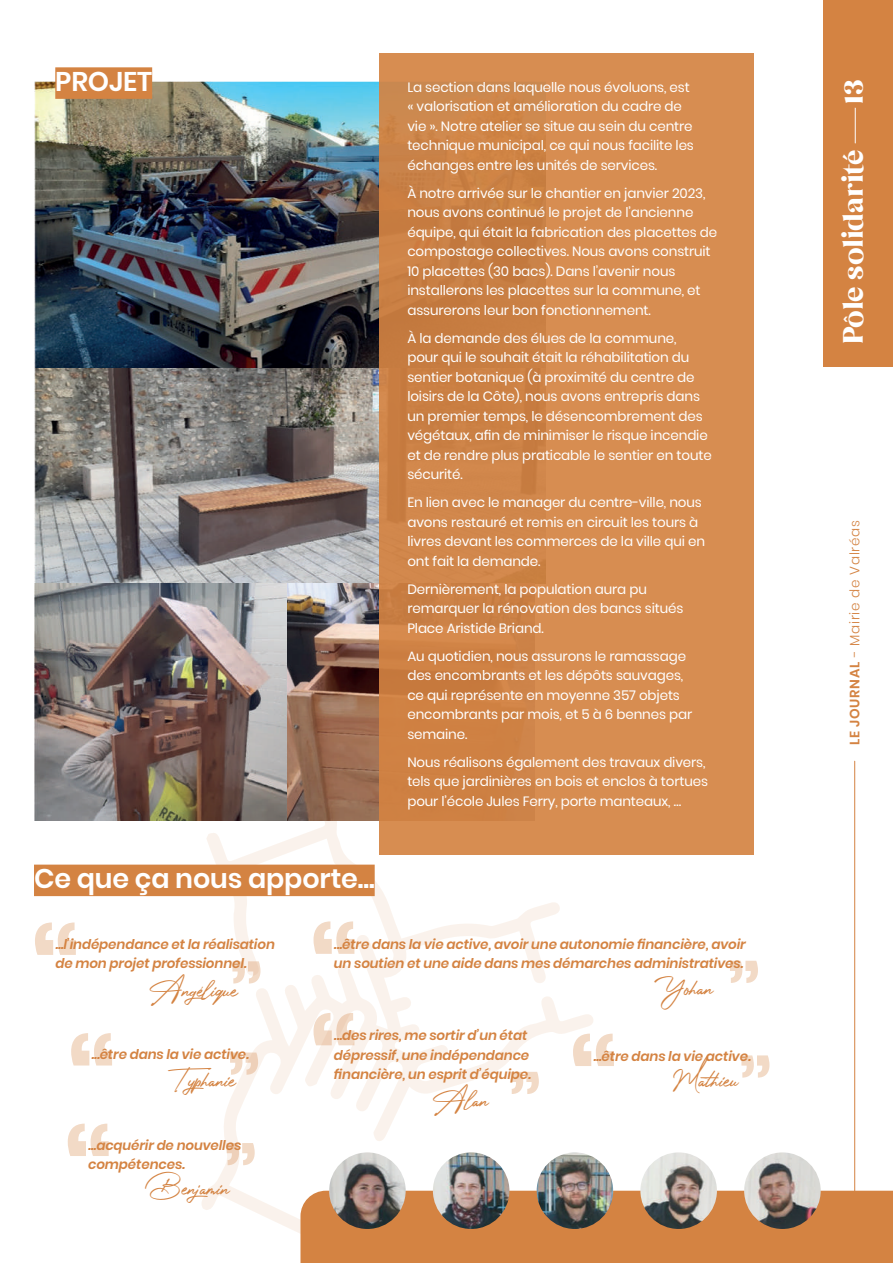
<style>
.page{position:relative;width:893px;height:1263px;background:#fff}
.page>*{position:absolute;margin:0;border:0;box-sizing:border-box;transform-origin:0 0}
.t1{font:700 120px "Poppins";color:#d48342}
.t2{font:700 82.2px "Poppins";color:#d48342}
.t3{font:29.25px "The Brandeand Lotaline";letter-spacing:-.01em;color:#fff}
.t4{font:27px "Photograph Signature";color:#d48342}
.t5{font:600 27px "Poppins";letter-spacing:-.005em;color:#fff}
.t6{font:27px "The Brandeand Lotaline";color:#fff}
.t7{font:13.5px/19.5px "Poppins";letter-spacing:-.01em;color:#fff}
.t8{font:italic 600 13.5px/19.5px "Poppins";letter-spacing:-.01em;color:#d48342}
.t9{font:300 13.5px "Poppins";letter-spacing:.05em;color:#d48342}
.s1{font-weight:600}
</style>
<div class="page">
<div style="left:823px;top:0;width:70px;height:367px;background:#d48342"></div>
<hr style="left:854px;top:761px;width:1px;height:502px;background:#d48342">
<hr style="left:855px;top:108px;width:1px;height:35px;background:#fff">
<svg style="left:201px;top:820px;width:392px;height:413px"></svg>
<img style="left:34px;top:81px;width:346px;height:502px">
<img style="left:34px;top:583px;width:346px;height:237px">
<div style="left:380px;top:53px;width:374px;height:802px;background:linear-gradient(to right,#cb8044,#da9054)"></div>
<div style="left:55px;top:67px;width:97px;height:32px;background:#d48342"></div>
<div style="left:34px;top:865px;width:341px;height:31px;background:#d48342"></div>
<div style="left:300px;top:1191px;width:593px;height:72px;background:#d48342"></div>
<img style="left:744px;top:1152px;width:77px;height:77px;border-radius:38px">
<img style="left:640px;top:1152px;width:77px;height:77px;border-radius:38px">
<img style="left:537px;top:1152px;width:76px;height:77px;border-radius:38px">
<img style="left:433px;top:1152px;width:76px;height:77px;border-radius:38px">
<img style="left:329px;top:1152px;width:77px;height:77px;border-radius:38px">
<h3 class="t5" style="left:55px;top:65px;width:98px">PROJET</h3>
<h3 class="t5" style="left:34px;top:863px;width:342px">Ce que ça nous apporte...</h3>
<p class="t7" style="left:407px;top:78px;width:288px">La section dans laquelle nous évoluons, est « valorisation et amélioration du cadre de vie ». Notre atelier se situe au sein du centre technique municipal, ce qui nous facilite les échanges entre les unités de services.</p>
<p class="t7" style="left:407px;top:184px;width:311px">À notre arrivée sur le chantier en janvier 2023, nous avons continué le projet de l’ancienne équipe, qui était la fabrication des placettes de compostage collectives. Nous avons construit 10 placettes (30 bacs). Dans l’avenir nous installerons les placettes sur la commune, et assurerons leur bon fonctionnement.</p>
<p class="t7" style="left:407px;top:328px;width:306px">À la demande des élues de la commune,<br>pour qui le souhait était la réhabilitation du sentier botanique (à proximité du centre de loisirs de la Côte), nous avons entrepris dans un premier temps, le désencombrement des végétaux, afin de minimiser le risque incendie et de rendre plus praticable le sentier en toute sécurité.</p>
<p class="t7" style="left:407px;top:493px;width:299px">En lien avec le manager du centre-ville, nous avons restauré et remis en circuit les tours à livres devant les commerces de la ville qui en ont fait la demande.</p>
<p class="t7" style="left:407px;top:579px;width:278px">Dernièrement, la population aura pu remarquer la rénovation des bancs situés<br>Place Aristide Briand.</p>
<p class="t7" style="left:407px;top:646px;width:286px">Au quotidien, nous assurons le ramassage des encombrants et les dépôts sauvages, ce qui représente en moyenne 357 objets encombrants par mois, et 5 à 6 bennes par semaine.</p>
<p class="t7" style="left:407px;top:752px;width:302px">Nous réalisons également des travaux divers, tels que jardinières en bois et enclos à tortues pour l’école Jules Ferry, porte manteaux, …</p>
<h1 class="t1" style="left:30px;top:912px;width:53px">“</h1>
<h1 class="t1" style="left:308px;top:911px;width:53px">“</h1>
<p class="t8" style="left:55px;top:934px;width:221px">...l’indépendance et la réalisation de mon projet professionnel.</p>
<p class="t8" style="left:334px;top:934px;width:413px">...être dans la vie active, avoir une autonomie financière, avoir un soutien et une aide dans mes démarches administratives.</p>
<h2 class="t2" style="left:264px;top:991px;width:37px;rotate:-180deg">“</h2>
<h2 class="t2" style="left:762px;top:990px;width:37px;rotate:-180deg">“</h2>
<h3 class="t4" style="left:149px;top:966px;width:90px">Angélique</h3>
<h3 class="t4" style="left:661px;top:964px;width:54px">Yohan</h3>
<h1 class="t1" style="left:66px;top:1022px;width:53px">“</h1>
<p class="t8" style="left:92px;top:1045px;width:159px">...être dans la vie active.</p>
<h2 class="t2" style="left:262px;top:1082px;width:37px;rotate:-180deg">“</h2>
<h3 class="t4" style="left:174px;top:1056px;width:63px">Typhanie</h3>
<h1 class="t1" style="left:62px;top:1113px;width:53px">“</h1>
<p class="t8" style="left:88px;top:1135px;width:154px">...acquérir de nouvelles compétences.</p>
<h2 class="t2" style="left:258px;top:1172px;width:37px;rotate:-180deg">“</h2>
<h3 class="t4" style="left:150px;top:1164px;width:82px">Benjamin</h3>
<h1 class="t1" style="left:308px;top:1002px;width:53px">“</h1>
<p class="t8" style="left:334px;top:1026px;width:199px">...des rires, me sortir d’un état dépressif, une indépendance financière, un esprit d’équipe.</p>
<h2 class="t2" style="left:543px;top:1101px;width:37px;rotate:-180deg">“</h2>
<h3 class="t4" style="left:433px;top:1076px;width:58px">Alan</h3>
<h1 class="t1" style="left:568px;top:1023px;width:53px">“</h1>
<p class="t8" style="left:593px;top:1046px;width:159px">...être dans la vie active.</p>
<h2 class="t2" style="left:773px;top:1085px;width:37px;rotate:-180deg">“</h2>
<h3 class="t4" style="left:673px;top:1056px;width:67px">Mathieu</h3>
<h3 class="t6" style="left:838px;top:104px;width:26px;rotate:-90deg">13</h3>
<h3 class="t3" style="left:836px;top:344px;width:196px;rotate:-90deg">Pôle solidarité</h3>
<p class="t9" style="left:847px;top:745px;width:226px;rotate:-90deg"><span class="s1">LE JOURNAL</span> - Mairie de Valréas</p>
</div>
